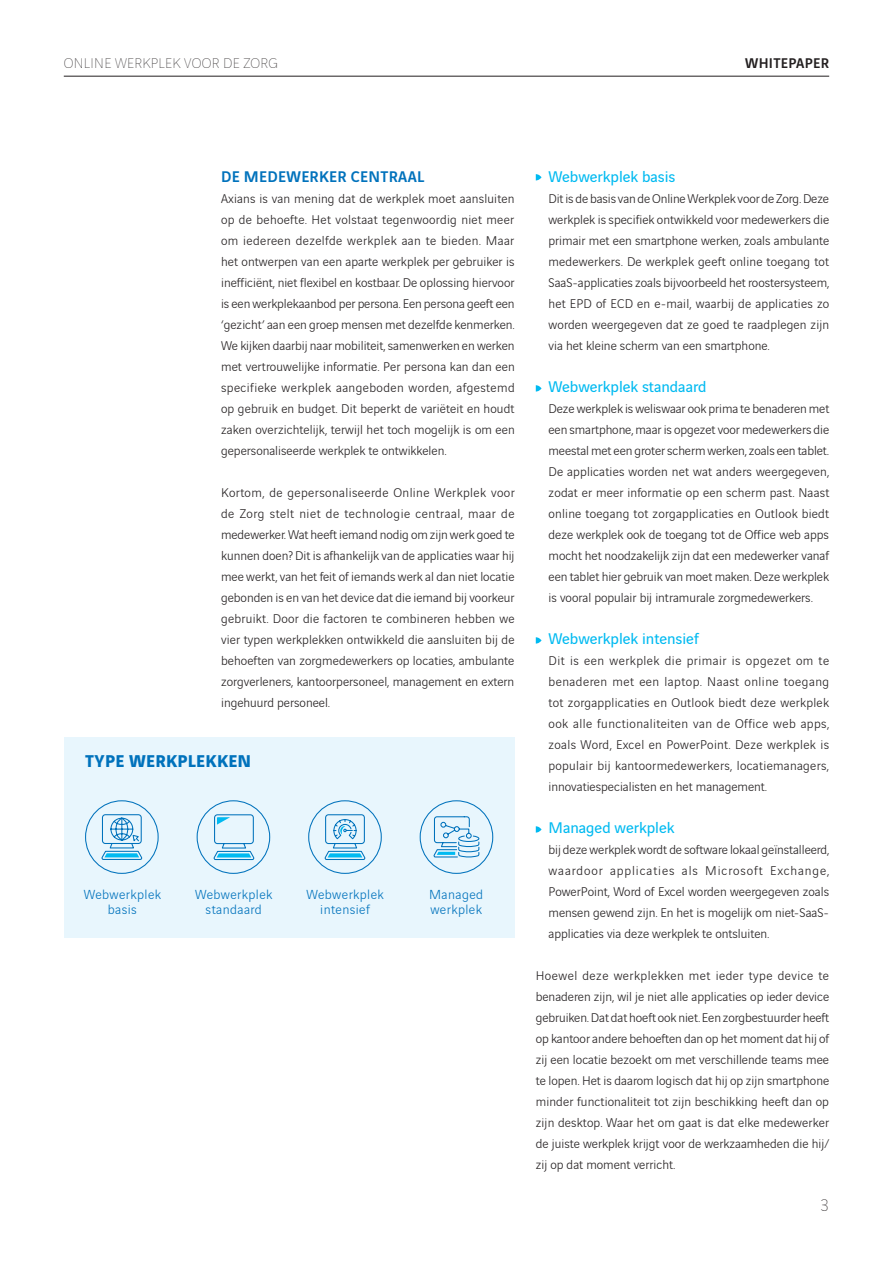
<style>
.page{position:relative;width:893px;height:1263px;background:#fff}
.page>*{position:absolute;margin:0;border:0;box-sizing:border-box;transform-origin:0 0}
.t1{font:700 18.15px "Vinci Sans";letter-spacing:.02em;color:#0072bc}
.t2{font:200 18px "Vinci Sans";color:#231f20}
.t3{font:16.5px "Vinci Sans";color:#00baf1}
.t4{font:500 16.5px "Vinci Sans";letter-spacing:.02em;color:#0072bc}
.t5{font:200 15px "Vinci Sans";letter-spacing:.02em;color:#231f20}
.t6{font:500 15px "Vinci Sans";letter-spacing:.02em;color:#231f20}
.Body_tekst{font:300 13.95px/15.5px "Vinci Sans";letter-spacing:.03em;color:#0072bc;text-align:center}
.t7{font:300 13.5px/21px "Vinci Sans";color:#231f20;text-align:justify}
</style>
<div class="page">
<hr style="left:64px;top:76px;width:765px;height:1px;background:#231f20">
<div style="left:64px;top:737px;width:450px;height:201px;background:#e8f6fd"></div>
<svg style="left:536px;top:174px;width:6px;height:6px"></svg>
<svg style="left:536px;top:385px;width:6px;height:7px"></svg>
<svg style="left:536px;top:637px;width:6px;height:7px"></svg>
<div style="left:85px;top:800px;width:74px;height:74px;border:1px solid #0072bc;border-radius:50%"></div>
<svg style="left:101px;top:814px;width:42px;height:46px"></svg>
<div style="left:308px;top:800px;width:74px;height:74px;border:1px solid #0072bc;border-radius:50%"></div>
<svg style="left:324px;top:814px;width:42px;height:46px"></svg>
<div style="left:420px;top:800px;width:73px;height:74px;border:1px solid #0072bc;border-radius:50%"></div>
<svg style="left:433px;top:816px;width:47px;height:42px"></svg>
<div style="left:197px;top:800px;width:73px;height:74px;border:1px solid #0072bc;border-radius:50%"></div>
<svg style="left:213px;top:814px;width:42px;height:46px"></svg>
<svg style="left:536px;top:826px;width:6px;height:7px"></svg>
<p class="t5" style="left:64px;top:52px;width:215px">ONLINE WERKPLEK VOOR DE ZORG</p>
<p class="t6" style="left:745px;top:51px;width:85px">WHITEPAPER</p>
<h3 class="t4" style="left:221px;top:163px;width:205px">DE MEDEWERKER CENTRAAL</h3>
<h3 class="t7" style="left:221px;top:187px;width:295px">Axians is van mening dat de werkplek moet aansluiten op de behoefte. Het volstaat tegenwoordig niet meer om iedereen dezelfde werkplek aan te bieden. Maar het ontwerpen van een aparte werkplek per gebruiker is inefficiënt, niet flexibel en kostbaar. De oplossing hiervoor is een werkplekaanbod per persona. Een persona geeft een ‘gezicht’ aan een groep mensen met dezelfde kenmerken.<br>We kijken daarbij naar mobiliteit, samenwerken en werken met vertrouwelijke informatie. Per persona kan dan een specifieke werkplek aangeboden worden, afgestemd op gebruik en budget. Dit beperkt de variëteit en houdt zaken overzichtelijk, terwijl het toch mogelijk is om een gepersonaliseerde werkplek te ontwikkelen.</h3>
<h3 class="t7" style="left:221px;top:481px;width:295px">Kortom, de gepersonaliseerde Online Werkplek voor de Zorg stelt niet de technologie centraal, maar de medewerker. Wat heeft iemand nodig om zijn werk goed te kunnen doen? Dit is afhankelijk van de applicaties waar hij mee werkt, van het feit of iemands werk al dan niet locatie gebonden is en van het device dat die iemand bij voorkeur gebruikt. Door die factoren te combineren hebben we vier typen werkplekken ontwikkeld die aansluiten bij de behoeften van zorgmedewerkers op locaties, ambulante zorgverleners, kantoorpersoneel, management en extern ingehuurd personeel.</h3>
<p class="t1" style="left:85px;top:746px;width:167px">TYPE WERKPLEKKEN</p>
<p class="Body_tekst" style="left:84px;top:885px;width:79px">Webwerkplek basis</p>
<p class="Body_tekst" style="left:306px;top:885px;width:79px">Webwerkplek intensief</p>
<p class="Body_tekst" style="left:429px;top:885px;width:55px;text-align:left">Managed werkplek</p>
<p class="Body_tekst" style="left:195px;top:885px;width:79px">Webwerkplek standaard</p>
<h3 class="t3" style="left:549px;top:164px;width:128px">Webwerkplek basis</h3>
<h3 class="t7" style="left:549px;top:187px;width:282px">Dit is de basis van de Online Werkplek voor de Zorg. Deze werkplek is specifiek ontwikkeld voor medewerkers die primair met een smartphone werken, zoals ambulante medewerkers. De werkplek geeft online toegang tot SaaS-applicaties zoals bijvoorbeeld het roostersysteem, het EPD of ECD en e-mail, waarbij de applicaties zo worden weergegeven dat ze goed te raadplegen zijn via het kleine scherm van een smartphone.</h3>
<h3 class="t3" style="left:549px;top:374px;width:160px">Webwerkplek standaard</h3>
<h3 class="t7" style="left:549px;top:397px;width:282px">Deze werkplek is weliswaar ook prima te benaderen met een smartphone, maar is opgezet voor medewerkers die meestal met een groter scherm werken, zoals een tablet.<br>De applicaties worden net wat anders weergegeven, zodat er meer informatie op een scherm past. Naast online toegang tot zorgapplicaties en Outlook biedt deze werkplek ook de toegang tot de Office web apps mocht het noodzakelijk zijn dat een medewerker vanaf een tablet hier gebruik van moet maken. Deze werkplek is vooral populair bij intramurale zorgmedewerkers.</h3>
<h3 class="t3" style="left:549px;top:626px;width:152px">Webwerkplek intensief</h3>
<h3 class="t7" style="left:549px;top:649px;width:282px">Dit is een werkplek die primair is opgezet om te benaderen met een laptop. Naast online toegang tot zorgapplicaties en Outlook biedt deze werkplek ook alle functionaliteiten van de Office web apps, zoals Word, Excel en PowerPoint. Deze werkplek is populair bij kantoormedewerkers, locatiemanagers, innovatiespecialisten en het management.</h3>
<h3 class="t3" style="left:549px;top:815px;width:127px">Managed werkplek</h3>
<h3 class="t7" style="left:549px;top:838px;width:282px">bij deze werkplek wordt de software lokaal geïnstalleerd, waardoor applicaties als Microsoft Exchange, PowerPoint, Word of Excel worden weergegeven zoals mensen gewend zijn. En het is mogelijk om niet-SaaS&shy;applicaties via deze werkplek te ontsluiten.</h3>
<h3 class="t7" style="left:536px;top:964px;width:295px">Hoewel deze werkplekken met ieder type device te benaderen zijn, wil je niet alle applicaties op ieder device gebruiken. Dat dat hoeft ook niet. Een zorgbestuurder heeft op kantoor andere behoeften dan op het moment dat hij of zij een locatie bezoekt om met verschillende teams mee te lopen. Het is daarom logisch dat hij op zijn smartphone minder functionaliteit tot zijn beschikking heeft dan op zijn desktop. Waar het om gaat is dat elke medewerker de juiste werkplek krijgt voor de werkzaamheden die hij/ zij op dat moment verricht.</h3>
<h2 class="t2" style="left:820px;top:1192px;width:10px">3</h2>
</div>
